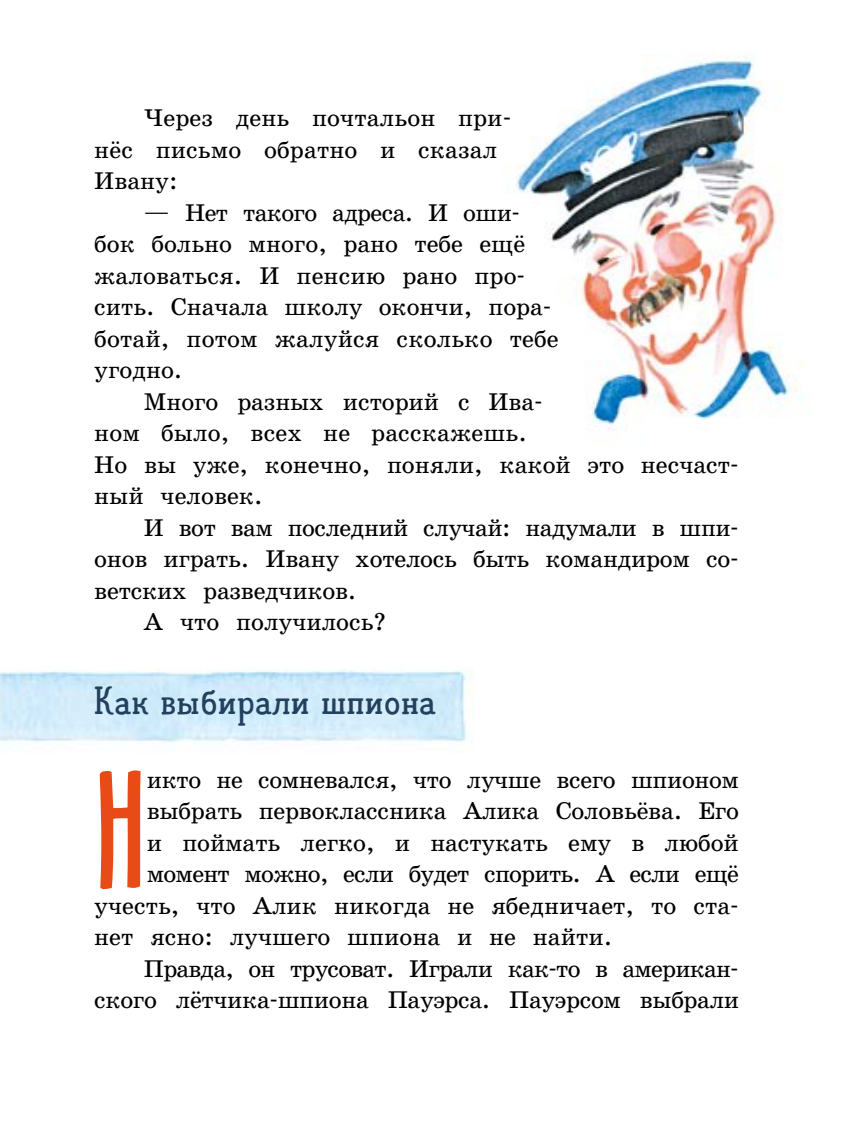
<style>
.page{position:relative;width:844px;height:1141px;background:#fff}
.page>*{position:absolute;margin:0;border:0;box-sizing:border-box;transform-origin:0 0}
.t1{font:153.47px "MULT Handicraft";color:#e84b17}
.t2{font:39.9px "TT Limes Slab";letter-spacing:.02em;color:#22415d;scale:1.1 1}
.t3{font:24.5px/31.5px "SERIF School Book PIBZ";letter-spacing:-.005em;color:#000}
.t4{font:24.5px "SERIF School Book PIBZ";letter-spacing:-.03em;color:#000}
</style>
<div class="page">
<img style="left:0;top:53px;width:803px;height:690px">
<p class="t3" style="left:94px;top:102px;width:418px;text-indent:50px">Через день почтальон при&shy;нёс письмо обратно и сказал<br>Ивану:</p>
<p class="t3" style="left:94px;top:197px;width:465px;text-indent:50px">— Нет такого адреса. И оши&shy;бок больно много, рано тебе ещё жаловаться. И пенсию рано про&shy;сить. Сначала школу окончи, пора&shy;ботай, потом жалуйся сколько тебе угодно.</p>
<p class="t3" style="left:94px;top:386px;width:645px;text-indent:50px">Много разных историй с Ива-<br>ном было, всех не расскажешь.<br>Но вы уже, конечно, поняли, какой это несчаст&shy;ный человек.</p>
<p class="t3" style="left:144px;top:512px;width:596px">И вот вам последний случай: надумали в шпи-</p>
<p class="t3" style="left:94px;top:543px;width:646px">онов играть. Ивану хотелось быть командиром со-</p>
<p class="t3" style="left:94px;top:575px;width:263px">ветских разведчиков.</p>
<p class="t3" style="left:144px;top:606px;width:244px">А что получилось?</p>
<h2 class="t2" style="left:94px;top:675px;width:312px">Как выбирали шпиона</h2>
<h1 class="t1" style="left:94px;top:745px;width:54px">Н</h1>
<p class="t3" style="left:147px;top:764px;width:593px">икто не сомневался, что лучше всего шпионом</p>
<p class="t3" style="left:147px;top:795px;width:593px">выбрать первоклассника Алика Соловьёва. Его</p>
<p class="t3" style="left:147px;top:827px;width:593px">и поймать легко, и настукать ему в любой</p>
<p class="t4" style="left:147px;top:861px;width:593px">момент можно, если будет спорить. А если ещё</p>
<p class="t3" style="left:94px;top:890px;width:645px">учесть, что Алик никогда не ябедничает, то ста-</p>
<p class="t3" style="left:94px;top:921px;width:519px">нет ясно: лучшего шпиона и не найти.</p>
<p class="t4" style="left:144px;top:955px;width:596px">Правда, он трусоват. Играли как-то в американ-</p>
<p class="t3" style="left:94px;top:984px;width:646px">ского лётчика-шпиона Пауэрса. Пауэрсом выбрали</p>
</div>
